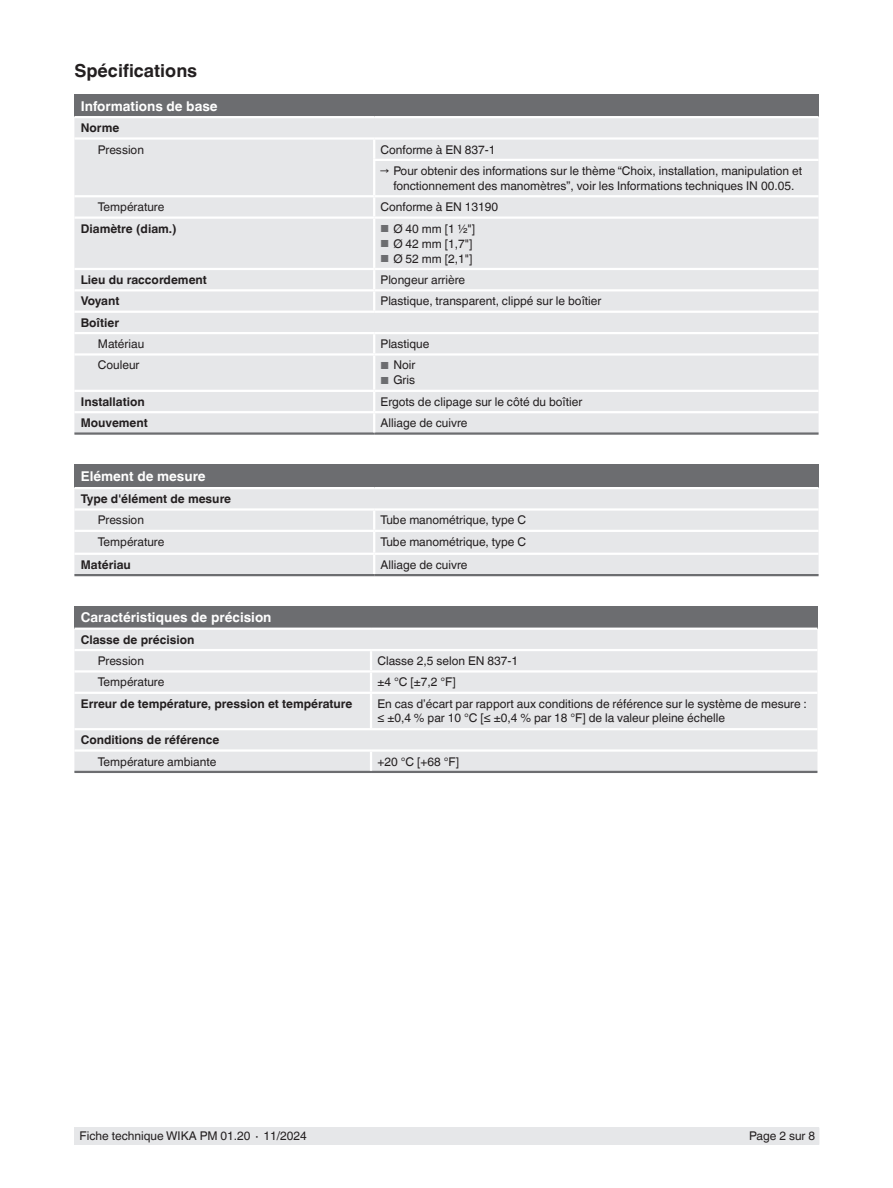
<style>
.page{position:relative;width:893px;height:1188px;background:#fff}
.page>*{position:absolute;margin:0;border:0;box-sizing:border-box;transform-origin:0 0}
.t1{font:700 18px "Helvetica World";color:#231f20}
.t2{font:700 13.5px "Helvetica World";color:#fff}
.t3{font:12px/15px "Helvetica World";color:#231f20;text-align:center}
.t4{font:700 12px "Helvetica World";color:#231f20}
.s1{font-size:10.2px;color:#6c6d70}
</style>
<div class="page">
<div style="left:74px;top:1127px;width:745px;height:18px;background:#e6e7e9"></div>
<div style="left:74px;top:95px;width:745px;height:22px;background:#6c6d70"></div>
<div style="left:74px;top:118px;width:745px;height:314px;background:#e6e7e9"></div>
<hr style="left:74px;top:432px;width:300px;height:3px;background:#6c6d70">
<hr style="left:374px;top:432px;width:445px;height:3px;background:#6c6d70">
<svg style="left:373px;top:334px;width:2px;height:19px"></svg>
<hr style="left:373px;top:356px;width:2px;height:34px;background:#fff">
<svg style="left:373px;top:392px;width:2px;height:40px"></svg>
<hr style="left:74px;top:216px;width:300px;height:3px;background:#fff">
<hr style="left:74px;top:137px;width:300px;height:3px;background:#fff">
<hr style="left:374px;top:137px;width:445px;height:3px;background:#fff">
<hr style="left:74px;top:195px;width:300px;height:2px;background:#fff">
<hr style="left:374px;top:195px;width:445px;height:2px;background:#fff">
<hr style="left:374px;top:216px;width:445px;height:3px;background:#fff">
<svg style="left:373px;top:270px;width:2px;height:19px"></svg>
<hr style="left:74px;top:289px;width:300px;height:2px;background:#fff">
<hr style="left:74px;top:268px;width:300px;height:2px;background:#fff">
<hr style="left:374px;top:268px;width:445px;height:2px;background:#fff">
<hr style="left:74px;top:311px;width:300px;height:2px;background:#fff">
<hr style="left:374px;top:311px;width:445px;height:2px;background:#fff">
<hr style="left:74px;top:332px;width:300px;height:2px;background:#fff">
<hr style="left:374px;top:332px;width:445px;height:2px;background:#fff">
<hr style="left:74px;top:116px;width:300px;height:2px;background:#fff">
<hr style="left:374px;top:116px;width:445px;height:2px;background:#fff">
<hr style="left:373px;top:219px;width:2px;height:49px;background:#fff">
<hr style="left:374px;top:289px;width:445px;height:2px;background:#fff">
<hr style="left:373px;top:291px;width:2px;height:20px;background:#fff">
<hr style="left:74px;top:353px;width:300px;height:3px;background:#fff">
<hr style="left:374px;top:353px;width:445px;height:3px;background:#fff">
<hr style="left:74px;top:390px;width:300px;height:2px;background:#fff">
<hr style="left:374px;top:390px;width:445px;height:2px;background:#fff">
<hr style="left:74px;top:411px;width:300px;height:2px;background:#fff">
<hr style="left:374px;top:411px;width:445px;height:2px;background:#fff">
<hr style="left:373px;top:159px;width:446px;height:2px;background:#fff">
<svg style="left:373px;top:140px;width:2px;height:19px"></svg>
<hr style="left:373px;top:161px;width:2px;height:34px;background:#fff">
<svg style="left:373px;top:197px;width:2px;height:19px"></svg>
<div style="left:74px;top:465px;width:745px;height:23px;background:#6c6d70"></div>
<div style="left:74px;top:489px;width:745px;height:85px;background:#e6e7e9"></div>
<svg style="left:373px;top:555px;width:2px;height:19px"></svg>
<hr style="left:374px;top:530px;width:445px;height:2px;background:#fff">
<hr style="left:74px;top:508px;width:300px;height:3px;background:#fff">
<hr style="left:374px;top:508px;width:445px;height:3px;background:#fff">
<hr style="left:74px;top:574px;width:300px;height:2px;background:#6c6d70">
<hr style="left:374px;top:574px;width:445px;height:2px;background:#6c6d70">
<hr style="left:74px;top:553px;width:300px;height:2px;background:#fff">
<hr style="left:74px;top:530px;width:300px;height:2px;background:#fff">
<hr style="left:373px;top:532px;width:2px;height:21px;background:#fff">
<svg style="left:373px;top:511px;width:2px;height:19px"></svg>
<hr style="left:74px;top:487px;width:300px;height:2px;background:#fff">
<hr style="left:374px;top:487px;width:445px;height:2px;background:#fff">
<hr style="left:374px;top:553px;width:445px;height:2px;background:#fff">
<div style="left:74px;top:606px;width:743px;height:23px;background:#6c6d70"></div>
<div style="left:74px;top:630px;width:743px;height:119px;background:#e6e7e9"></div>
<hr style="left:74px;top:771px;width:297px;height:2px;background:#6c6d70">
<hr style="left:371px;top:771px;width:446px;height:2px;background:#6c6d70">
<svg style="left:74px;top:752px;width:743px;height:20px;background:#dedfe1"></svg>
<hr style="left:371px;top:670px;width:446px;height:3px;background:#fff">
<hr style="left:74px;top:649px;width:297px;height:2px;background:#fff">
<hr style="left:371px;top:649px;width:446px;height:2px;background:#fff">
<hr style="left:74px;top:728px;width:297px;height:2px;background:#fff">
<hr style="left:371px;top:728px;width:446px;height:2px;background:#fff">
<hr style="left:74px;top:692px;width:297px;height:2px;background:#fff">
<hr style="left:74px;top:670px;width:297px;height:3px;background:#fff">
<hr style="left:371px;top:692px;width:446px;height:2px;background:#fff">
<svg style="left:370px;top:651px;width:2px;height:41px"></svg>
<hr style="left:370px;top:694px;width:2px;height:34px;background:#fff">
<hr style="left:74px;top:628px;width:297px;height:2px;background:#fff">
<hr style="left:371px;top:628px;width:446px;height:2px;background:#fff">
<h1 class="t1" style="left:74px;top:60px;width:124px">Spécifications</h1>
<p class="t2" style="left:81px;top:98px;width:138px">Informations de base</p>
<p class="t4" style="left:81px;top:121px;width:40px">Norme</p>
<p class="t3" style="left:98px;top:142px;width:48px">Pression</p>
<p class="t3" style="left:381px;top:142px;width:116px">Conforme à EN 837-1</p>
<p class="t3" style="left:381px;top:163px;width:423px">→ Pour obtenir des informations sur le thème “Choix, installation, manipulation et fonctionnement des manomètres”, voir les Informations techniques IN 00.05.</p>
<p class="t3" style="left:98px;top:200px;width:68px">Température</p>
<p class="t3" style="left:381px;top:200px;width:119px">Conforme à EN 13190</p>
<p class="t4" style="left:81px;top:221px;width:97px">Diamètre (diam.)</p>
<p class="t3" style="left:381px;top:221px;width:96px"><span class="s1">■</span> Ø 40 mm [1 ½"]</p>
<p class="t3" style="left:381px;top:236px;width:93px"><span class="s1">■</span> Ø 42 mm [1,7"]</p>
<p class="t3" style="left:381px;top:251px;width:93px"><span class="s1">■</span> Ø 52 mm [2,1"]</p>
<p class="t4" style="left:81px;top:273px;width:128px">Lieu du raccordement</p>
<p class="t3" style="left:381px;top:272px;width:86px">Plongeur arrière</p>
<p class="t4" style="left:81px;top:294px;width:40px">Voyant</p>
<p class="t3" style="left:381px;top:294px;width:222px">Plastique, transparent, clippé sur le boîtier</p>
<p class="t4" style="left:81px;top:316px;width:40px">Boîtier</p>
<p class="t3" style="left:98px;top:336px;width:48px">Matériau</p>
<p class="t3" style="left:381px;top:336px;width:50px">Plastique</p>
<p class="t3" style="left:98px;top:358px;width:43px">Couleur</p>
<p class="t3" style="left:381px;top:358px;width:36px"><span class="s1">■</span> Noir</p>
<p class="t3" style="left:381px;top:373px;width:36px"><span class="s1">■</span> Gris</p>
<p class="t4" style="left:81px;top:395px;width:65px">Installation</p>
<p class="t3" style="left:381px;top:394px;width:203px">Ergots de clipage sur le côté du boîtier</p>
<p class="t4" style="left:81px;top:416px;width:69px">Mouvement</p>
<p class="t3" style="left:381px;top:416px;width:88px">Alliage de cuivre</p>
<p class="t2" style="left:81px;top:468px;width:126px">Elément de mesure</p>
<p class="t4" style="left:81px;top:492px;width:152px">Type d'élément de mesure</p>
<p class="t3" style="left:98px;top:513px;width:48px">Pression</p>
<p class="t3" style="left:381px;top:513px;width:147px">Tube manométrique, type C</p>
<p class="t3" style="left:98px;top:534px;width:68px">Température</p>
<p class="t3" style="left:381px;top:534px;width:147px">Tube manométrique, type C</p>
<p class="t4" style="left:81px;top:558px;width:52px">Matériau</p>
<p class="t3" style="left:381px;top:557px;width:88px">Alliage de cuivre</p>
<p class="t2" style="left:81px;top:610px;width:192px">Caractéristiques de précision</p>
<p class="t4" style="left:81px;top:633px;width:115px">Classe de précision</p>
<p class="t3" style="left:98px;top:653px;width:48px">Pression</p>
<p class="t3" style="left:377px;top:653px;width:142px">Classe 2,5 selon EN 837-1</p>
<p class="t3" style="left:98px;top:675px;width:68px">Température</p>
<p class="t3" style="left:377px;top:675px;width:80px">±4 °C [±7,2 °F]</p>
<p class="t4" style="left:81px;top:697px;width:273px">Erreur de température, pression et température</p>
<p class="t3" style="left:377px;top:696px;width:431px;line-height:14.4px;text-align:left">En cas d’écart par rapport aux conditions de référence sur le système de mesure : ≤ ±0,4 % par 10 °C [≤ ±0,4 % par 18 °F] de la valeur pleine échelle</p>
<p class="t4" style="left:81px;top:733px;width:140px">Conditions de référence</p>
<p class="t3" style="left:98px;top:754px;width:120px">Température ambiante</p>
<p class="t3" style="left:377px;top:754px;width:83px">+20 °C [+68 °F]</p>
<p class="t3" style="left:80px;top:1129px;width:229px">Fiche technique WIKA PM 01.20 ∙ 11/2024</p>
<p class="t3" style="left:749px;top:1129px;width:67px">Page 2 sur 8</p>
</div>
